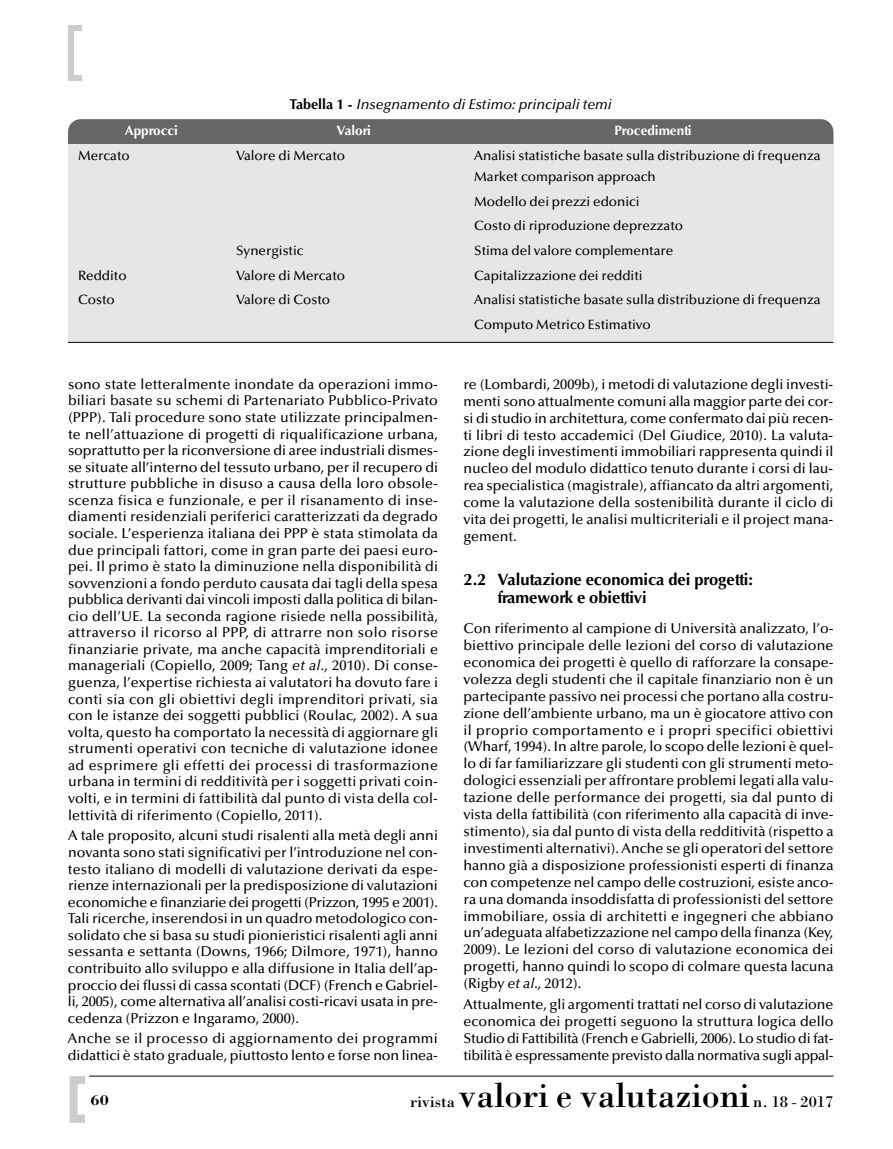
<style>
.page{position:relative;width:893px;height:1149px;background:#fff}
.page>*{position:absolute;margin:0;border:0;box-sizing:border-box;transform-origin:0 0}
.t1{font:36px "Bodoni";color:#000}
.t2{font:700 16.5px/18.5px "Optima";color:#000}
.t3{font:700 15px "Bodoni";color:#000}
.t4{font:500 14.25px/16.5px "Optima";color:#000;text-align:justify}
.t5{font:italic 500 14.25px "Optima";color:#000}
.t6{font:500 13.5px/24.6px "Optima";color:#000}
.t7{font:700 13.5px "Optima";color:#fff}
.s1{font-weight:700;font-style:normal}
.s2{font-style:italic}
.s3{font-size:16.5px}
</style>
<div class="page">
<div style="left:68px;top:26px;width:6px;height:51px;background:#ccc"></div>
<div style="left:68px;top:75px;width:13px;height:6px;background:#ccc"></div>
<div style="left:68px;top:26px;width:13px;height:5px;background:#ccc"></div>
<svg style="left:70px;top:1076px;width:15px;height:46px"></svg>
<hr style="left:89px;top:1075px;width:744px;height:1px;background:#000">
<div style="left:68px;top:119px;width:765px;height:42px;background:#666;border-radius:13px"></div>
<div style="left:68px;top:144px;width:765px;height:198px;background:#e6e6e6"></div>
<hr style="left:68px;top:342px;width:765px;height:1px;background:#000">
<p class="t5" style="left:290px;top:98px;width:324px"><span class="s1">Tabella 1 -</span> Insegnamento di Estimo: principali temi</p>
<p class="t7" style="left:125px;top:124px;width:55px">Approcci</p>
<p class="t7" style="left:336px;top:124px;width:36px">Valori</p>
<p class="t7" style="left:614px;top:124px;width:79px">Procedimenti</p>
<p class="t6" style="left:78px;top:144px;width:53px">Mercato</p>
<p class="t6" style="left:236px;top:144px;width:110px">Valore di Mercato</p>
<p class="t6" style="left:474px;top:146px;width:348px;line-height:21px">Analisi statistiche basate sulla distribuzione di frequenza<br>Market comparison approach</p>
<p class="t6" style="left:474px;top:190px;width:210px">Modello dei prezzi edonici<br>Costo di riproduzione deprezzato</p>
<p class="t6" style="left:236px;top:239px;width:69px">Synergistic</p>
<p class="t6" style="left:474px;top:239px;width:201px">Stima del valore complementare</p>
<p class="t6" style="left:78px;top:264px;width:50px">Reddito</p>
<p class="t6" style="left:236px;top:264px;width:110px">Valore di Mercato</p>
<p class="t6" style="left:474px;top:264px;width:170px">Capitalizzazione dei redditi</p>
<p class="t6" style="left:78px;top:289px;width:38px">Costo</p>
<p class="t6" style="left:236px;top:289px;width:95px">Valore di Costo</p>
<p class="t6" style="left:474px;top:289px;width:348px">Analisi statistiche basate sulla distribuzione di frequenza<br>Computo Metrico Estimativo</p>
<p class="t4" style="left:68px;top:377px;width:371px">sono state letteralmente inondate da operazioni immo&shy;biliari basate su schemi di Partenariato Pubblico-Privato (PPP). Tali procedure sono state utilizzate principalmen&shy;te nell’attuazione di progetti di riqualificazione urbana, soprattutto per la riconversione di aree industriali dismes&shy;se situate all’interno del tessuto urbano, per il recupero di strutture pubbliche in disuso a causa della loro obsole&shy;scenza fisica e funzionale, e per il risanamento di inse&shy;diamenti residenziali periferici caratterizzati da degrado sociale. L’esperienza italiana dei PPP è stata stimolata da due principali fattori, come in gran parte dei paesi euro&shy;pei. Il primo è stato la diminuzione nella disponibilità di sovvenzioni a fondo perduto causata dai tagli della spesa pubblica derivanti dai vincoli imposti dalla politica di bilan&shy;cio dell’UE. La seconda ragione risiede nella possibilità, attraverso il ricorso al PPP, di attrarre non solo risorse finanziarie private, ma anche capacità imprenditoriali e manageriali (Copiello, 2009; Tang <span class="s2">et al.,</span> 2010). Di conse&shy;guenza, l’expertise richiesta ai valutatori ha dovuto fare i conti sia con gli obiettivi degli imprenditori privati, sia con le istanze dei soggetti pubblici (Roulac, 2002). A sua volta, questo ha comportato la necessità di aggiornare gli strumenti operativi con tecniche di valutazione idonee ad esprimere gli effetti dei processi di trasformazione urbana in termini di redditività per i soggetti privati coin&shy;volti, e in termini di fattibilità dal punto di vista della col&shy;lettività di riferimento (Copiello, 2011).</p>
<p class="t4" style="left:68px;top:828px;width:371px">A tale proposito, alcuni studi risalenti alla metà degli anni novanta sono stati significativi per l’introduzione nel con&shy;testo italiano di modelli di valutazione derivati da espe&shy;rienze internazionali per la predisposizione di valutazioni economiche e finanziarie dei progetti (Prizzon, 1995 e 2001).<br>Tali ricerche, inserendosi in un quadro metodologico con&shy;solidato che si basa su studi pionieristici risalenti agli anni sessanta e settanta (Downs, 1966; Dilmore, 1971), hanno contribuito allo sviluppo e alla diffusione in Italia dell’ap&shy;proccio dei flussi di cassa scontati (DCF) (French e Gabriel&shy;li, 2005), come alternativa all’analisi costi-ricavi usata in pre&shy;cedenza (Prizzon e Ingaramo, 2000).</p>
<p class="t4" style="left:68px;top:1031px;width:371px">Anche se il processo di aggiornamento dei programmi didattici è stato graduale, piuttosto lento e forse non linea-</p>
<p class="t4" style="left:463px;top:377px;width:371px;line-height:17px">re (Lombardi, 2009b), i metodi di valutazione degli investi&shy;menti sono attualmente comuni alla maggior parte dei cor&shy;si di studio in architettura, come confermato dai più recen&shy;ti libri di testo accademici (Del Giudice, 2010). La valuta&shy;zione degli investimenti immobiliari rappresenta quindi il nucleo del modulo didattico tenuto durante i corsi di lau&shy;rea specialistica (magistrale), affiancato da altri argomenti, come la valutazione della sostenibilità durante il ciclo di vita dei progetti, le analisi multicriteriali e il project mana&shy;gement.</p>
<p class="t2" style="left:497px;top:571px;width:257px;text-indent:-34px">2.2 Valutazione economica dei progetti: framework e obiettivi</p>
<p class="t4" style="left:463px;top:621px;width:371px;line-height:17px">Con riferimento al campione di Università analizzato, l’o&shy;biettivo principale delle lezioni del corso di valutazione economica dei progetti è quello di rafforzare la consape&shy;volezza degli studenti che il capitale finanziario non è un partecipante passivo nei processi che portano alla costru&shy;zione dell’ambiente urbano, ma un è giocatore attivo con il proprio comportamento e i propri specifici obiettivi (Wharf, 1994). In altre parole, lo scopo delle lezioni è quel&shy;lo di far familiarizzare gli studenti con gli strumenti meto&shy;dologici essenziali per affrontare problemi legati alla valu&shy;tazione delle performance dei progetti, sia dal punto di vista della fattibilità (con riferimento alla capacità di inve&shy;stimento), sia dal punto di vista della redditività (rispetto a investimenti alternativi). Anche se gli operatori del settore hanno già a disposizione professionisti esperti di finanza con competenze nel campo delle costruzioni, esiste anco&shy;ra una domanda insoddisfatta di professionisti del settore immobiliare, ossia di architetti e ingegneri che abbiano un’adeguata alfabetizzazione nel campo della finanza (Key, 2009). Le lezioni del corso di valutazione economica dei progetti, hanno quindi lo scopo di colmare questa lacuna (Rigby <span class="s2">et al.,</span> 2012).</p>
<p class="t4" style="left:463px;top:997px;width:371px;line-height:17px">Attualmente, gli argomenti trattati nel corso di valutazione economica dei progetti seguono la struttura logica dello Studio di Fattibilità (French e Gabrielli, 2006). Lo studio di fat&shy;tibilità è espressamente previsto dalla normativa sugli appal-</p>
<p class="t3" style="left:91px;top:1090px;width:20px">60</p>
<h1 class="t1" style="left:410px;top:1072px;width:425px"><span class="s3">rivista</span> valori e valutazioni <span class="s3">n. 18 - 2017</span></h1>
</div>
